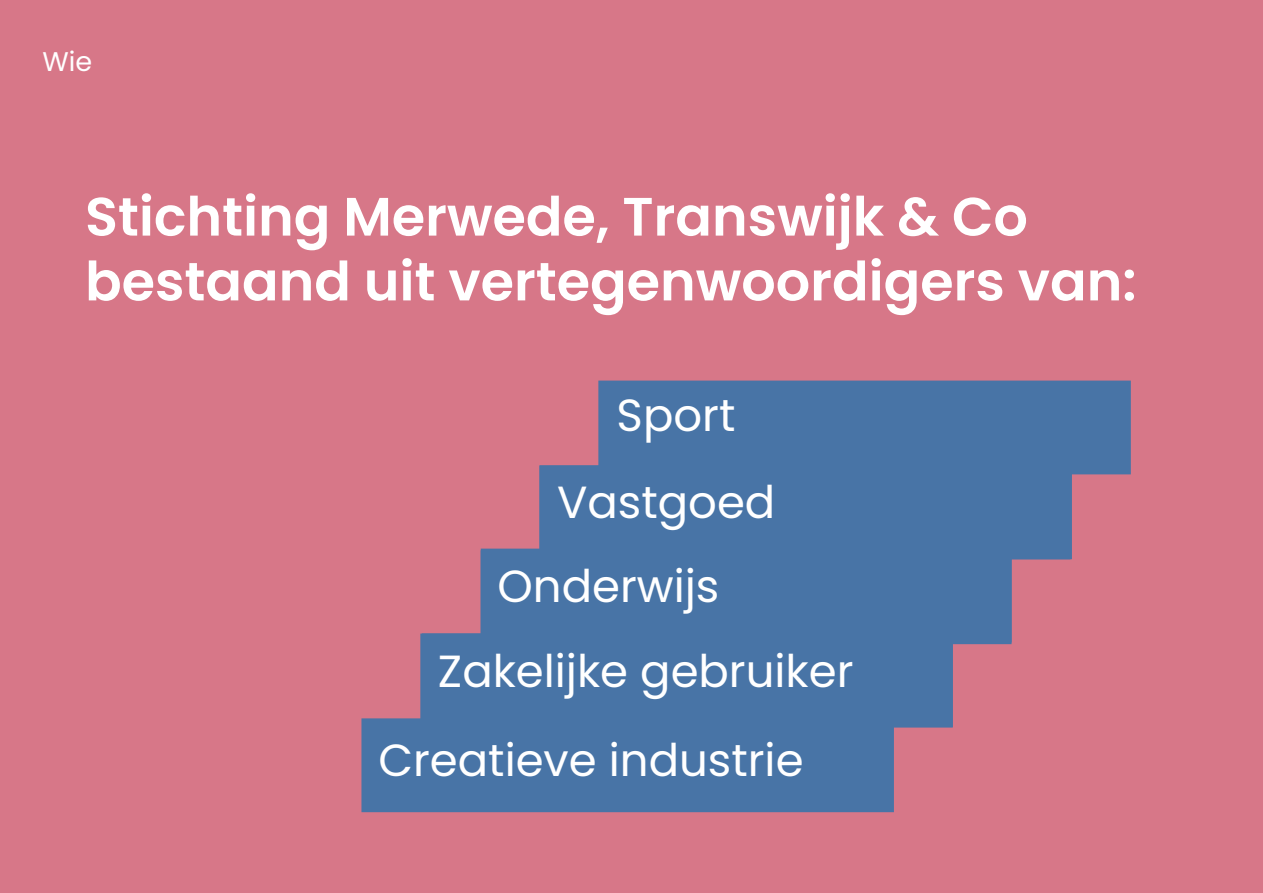
<style>
.page{position:relative;width:1263px;height:893px;background:#d77788}
.page>*{position:absolute;margin:0;border:0;box-sizing:border-box;transform-origin:0 0}
.t1{font:600 54px/64.8px "Poppins";color:#fff}
.t2{font:45px "Poppins";color:#fff}
.t3{font:27px "Poppins";color:#fff}
</style>
<div class="page">
<div style="left:598px;top:381px;width:533px;height:94px;background:#4874a6"></div>
<svg style="left:361px;top:465px;width:711px;height:347px;fill:#4874a6"></svg>
<p class="t3" style="left:43px;top:46px;width:51px">Wie</p>
<p class="t1" style="left:85px;top:185px;width:1053px">Stichting Merwede, Transwijk &amp; Co bestaand uit vertegenwoordigers van:</p>
<p class="t2" style="left:617px;top:389px;width:120px">Sport</p>
<p class="t2" style="left:557px;top:476px;width:220px">Vastgoed</p>
<p class="t2" style="left:497px;top:560px;width:223px">Onderwijs</p>
<p class="t2" style="left:438px;top:645px;width:417px">Zakelijke gebruiker</p>
<p class="t2" style="left:378px;top:734px;width:427px">Creatieve industrie</p>
</div>
